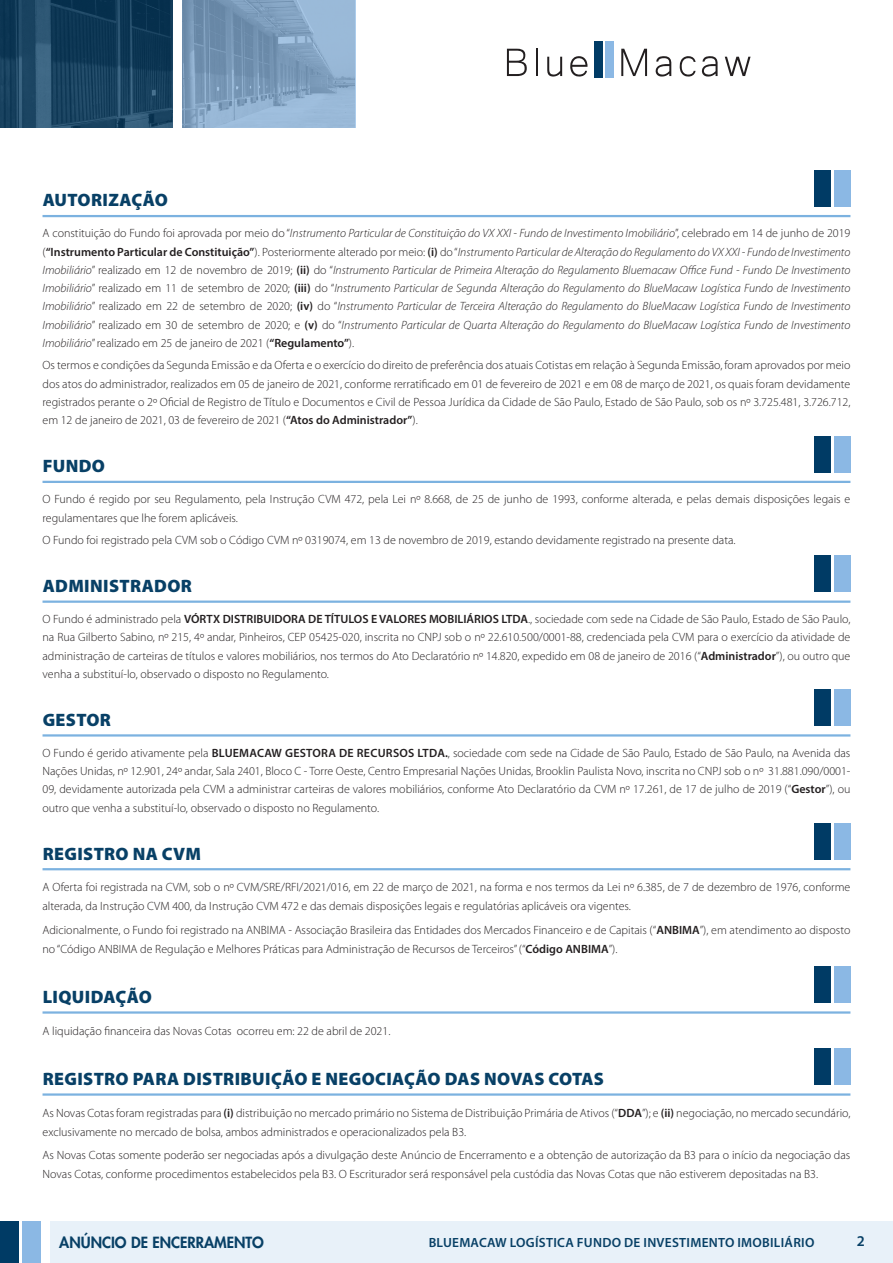
<style>
.page{position:relative;width:893px;height:1263px;background:#fff}
.page>*{position:absolute;margin:0;border:0;box-sizing:border-box;transform-origin:0 0}
.t1{font:900 18px "Myriad Pro";letter-spacing:.02em;color:#084066}
.t2{font:800 15px "Futura";color:#084066}
.t3{font:600 15px "Myriad Pro";color:#084066}
.t4{font:600 13.35px "Myriad Pro";letter-spacing:.02em;color:#084066}
.t5{font:300 12px/18.3px "Myriad Pro";color:#231f20}
.t6{font:italic 300 12px/18.3px "Myriad Pro";color:#231f20;text-align:justify}
.s1{font-style:normal}
.s2{font-weight:600;font-style:normal}
.s3{font-weight:600}
</style>
<div class="page">
<svg style="left:0;top:0;width:173px;height:128px;background:#17415e"></svg>
<svg style="left:182px;top:0;width:173px;height:128px;background:#83a3c2"></svg>
<svg style="left:507px;top:49px;width:20px;height:27px"></svg>
<hr style="left:536px;top:49px;width:2px;height:27px;background:#231f20">
<svg style="left:547px;top:57px;width:15px;height:20px"></svg>
<svg style="left:570px;top:56px;width:17px;height:21px"></svg>
<svg style="left:621px;top:49px;width:26px;height:27px"></svg>
<svg style="left:656px;top:56px;width:15px;height:21px"></svg>
<svg style="left:680px;top:56px;width:16px;height:21px"></svg>
<svg style="left:702px;top:56px;width:16px;height:21px"></svg>
<svg style="left:725px;top:57px;width:25px;height:19px"></svg>
<div style="left:594px;top:41px;width:9px;height:37px;background:#003b65"></div>
<div style="left:605px;top:41px;width:9px;height:37px;background:#8bb8e4"></div>
<div style="left:0;top:1221px;width:18px;height:42px;background:#003b65"></div>
<div style="left:22px;top:1221px;width:19px;height:42px;background:#8bb8e4"></div>
<div style="left:51px;top:1221px;width:842px;height:42px;background:#e8f1f9"></div>
<hr style="left:43px;top:215px;width:807px;height:2px;background:#7cb2e0">
<hr style="left:43px;top:481px;width:807px;height:2px;background:#7cb2e0">
<hr style="left:43px;top:600px;width:807px;height:3px;background:#7cb2e0">
<hr style="left:43px;top:734px;width:807px;height:2px;background:#7cb2e0">
<hr style="left:43px;top:868px;width:807px;height:2px;background:#7cb2e0">
<hr style="left:43px;top:1011px;width:807px;height:3px;background:#7cb2e0">
<hr style="left:43px;top:1093px;width:807px;height:3px;background:#7cb2e0">
<div style="left:815px;top:170px;width:16px;height:36px;background:#003b65"></div>
<div style="left:834px;top:170px;width:16px;height:36px;background:#8bb8e4"></div>
<div style="left:815px;top:436px;width:16px;height:36px;background:#003b65"></div>
<div style="left:834px;top:436px;width:16px;height:36px;background:#8bb8e4"></div>
<div style="left:815px;top:556px;width:16px;height:36px;background:#003b65"></div>
<div style="left:834px;top:556px;width:16px;height:36px;background:#8bb8e4"></div>
<div style="left:815px;top:689px;width:16px;height:37px;background:#003b65"></div>
<div style="left:834px;top:689px;width:16px;height:37px;background:#8bb8e4"></div>
<div style="left:815px;top:823px;width:16px;height:36px;background:#003b65"></div>
<div style="left:834px;top:823px;width:16px;height:36px;background:#8bb8e4"></div>
<div style="left:815px;top:966px;width:16px;height:37px;background:#003b65"></div>
<div style="left:834px;top:966px;width:16px;height:37px;background:#8bb8e4"></div>
<div style="left:815px;top:1048px;width:16px;height:37px;background:#003b65"></div>
<div style="left:834px;top:1048px;width:16px;height:37px;background:#8bb8e4"></div>
<p class="t1" style="left:43px;top:190px;width:127px">AUTORIZAÇÃO</p>
<p class="t6" style="left:43px;top:225px;width:809px"><span class="s1">A constituição do Fundo foi aprovada por meio do “</span>Instrumento Particular de Constituição do VX XXI - Fundo de Investimento Imobiliário<span class="s1">”, celebrado em 14 de junho de 2019 (</span><span class="s2">“Instrumento Particular de Constituição”</span><span class="s1">). Posteriormente alterado por meio:</span> <span class="s2">(i)</span> <span class="s1">do “</span>Instrumento Particular de Alteração do Regulamento do VX XXI - Fundo de Investimento Imobiliário<span class="s1">” realizado em 12 de novembro de 2019;</span> <span class="s2">(ii)</span> <span class="s1">do “</span>Instrumento Particular de Primeira Alteração do Regulamento Bluemacaw Office Fund - Fundo De Investimento Imobiliário<span class="s1">” realizado em 11 de setembro de 2020;</span> <span class="s2">(iii)</span> <span class="s1">do “</span>Instrumento Particular de Segunda Alteração do Regulamento do BlueMacaw Logística Fundo de Investimento Imobiliário<span class="s1">” realizado em 22 de setembro de 2020;</span> <span class="s2">(iv)</span> <span class="s1">do “</span>Instrumento Particular de Terceira Alteração do Regulamento do BlueMacaw Logística Fundo de Investimento Imobiliário<span class="s1">” realizado em 30 de setembro de 2020; e</span> <span class="s2">(v)</span> <span class="s1">do “</span>Instrumento Particular de Quarta Alteração do Regulamento do BlueMacaw Logística Fundo de Investimento Imobiliário<span class="s1">” realizado em 25 de janeiro de 2021 (</span><span class="s2">“Regulamento”</span><span class="s1">).</span></p>
<p class="t5" style="left:43px;top:356px;width:809px;text-align:justify">Os termos e condições da Segunda Emissão e da Oferta e o exercício do direito de preferência dos atuais Cotistas em relação à Segunda Emissão, foram aprovados por meio dos atos do administrador, realizados em 05 de janeiro de 2021, conforme rerratificado em 01 de fevereiro de 2021 e em 08 de março de 2021, os quais foram devidamente registrados perante o 2º Oficial de Registro de Título e Documentos e Civil de Pessoa Jurídica da Cidade de São Paulo, Estado de São Paulo, sob os nº 3.725.481, 3.726.712, em 12 de janeiro de 2021, 03 de fevereiro de 2021 (<span class="s3">“Atos do Administrador”</span>).</p>
<p class="t1" style="left:43px;top:456px;width:64px">FUNDO</p>
<p class="t5" style="left:43px;top:490px;width:809px">O Fundo é regido por seu Regulamento, pela Instrução CVM 472, pela Lei nº 8.668, de 25 de junho de 1993, conforme alterada, e pelas demais disposições legais e regulamentares que lhe forem aplicáveis.</p>
<p class="t5" style="left:43px;top:531px;width:695px">O Fundo foi registrado pela CVM sob o Código CVM nº 0319074, em 13 de novembro de 2019, estando devidamente registrado na presente data.</p>
<p class="t1" style="left:43px;top:576px;width:151px">ADMINISTRADOR</p>
<p class="t5" style="left:43px;top:610px;width:809px;text-align:justify">O Fundo é administrado pela <span class="s3">VÓRTX DISTRIBUIDORA DE TÍTULOS E VALORES MOBILIÁRIOS LTDA</span>., sociedade com sede na Cidade de São Paulo, Estado de São Paulo, na Rua Gilberto Sabino, nº 215, 4º andar, Pinheiros, CEP 05425-020, inscrita no CNPJ sob o nº 22.610.500/0001-88, credenciada pela CVM para o exercício da atividade de administração de carteiras de títulos e valores mobiliários, nos termos do Ato Declaratório nº 14.820, expedido em 08 de janeiro de 2016 (“<span class="s3">Administrador</span>”), ou outro que venha a substituí-lo, observado o disposto no Regulamento.</p>
<p class="t1" style="left:43px;top:709px;width:70px">GESTOR</p>
<p class="t5" style="left:43px;top:744px;width:809px;text-align:justify">O Fundo é gerido ativamente pela <span class="s3">BLUEMACAW GESTORA DE RECURSOS LTDA.</span>, sociedade com sede na Cidade de São Paulo, Estado de São Paulo, na Avenida das Nações Unidas, nº 12.901, 24º andar, Sala 2401, Bloco C - Torre Oeste, Centro Empresarial Nações Unidas, Brooklin Paulista Novo, inscrita no CNPJ sob o nº 31.881.090/0001- 09, devidamente autorizada pela CVM a administrar carteiras de valores mobiliários, conforme Ato Declaratório da CVM nº 17.261, de 17 de julho de 2019 (“<span class="s3">Gestor</span>”), ou outro que venha a substituí-lo, observado o disposto no Regulamento.</p>
<p class="t1" style="left:43px;top:843px;width:160px">REGISTRO NA CVM</p>
<p class="t5" style="left:43px;top:878px;width:809px;line-height:19px">A Oferta foi registrada na CVM, sob o nº CVM/SRE/RFI/2021/016, em 22 de março de 2021, na forma e nos termos da Lei nº 6.385, de 7 de dezembro de 1976, conforme alterada, da Instrução CVM 400, da Instrução CVM 472 e das demais disposições legais e regulatórias aplicáveis ora vigentes.</p>
<p class="t5" style="left:43px;top:920px;width:809px;line-height:19px">Adicionalmente, o Fundo foi registrado na ANBIMA - Associação Brasileira das Entidades dos Mercados Financeiro e de Capitais (“<span class="s3">ANBIMA</span>”), em atendimento ao disposto no “Código ANBIMA de Regulação e Melhores Práticas para Administração de Recursos de Terceiros” (“<span class="s3">Código ANBIMA</span>”).</p>
<p class="t1" style="left:43px;top:986px;width:111px">LIQUIDAÇÃO</p>
<p class="t5" style="left:43px;top:1022px;width:349px">A liquidação financeira das Novas Cotas ocorreu em: 22 de abril de 2021.</p>
<p class="t1" style="left:43px;top:1068px;width:563px">REGISTRO PARA DISTRIBUIÇÃO E NEGOCIAÇÃO DAS NOVAS COTAS</p>
<p class="t5" style="left:43px;top:1103px;width:809px;line-height:19px">As Novas Cotas foram registradas para <span class="s3">(i)</span> distribuição no mercado primário no Sistema de Distribuição Primária de Ativos (“<span class="s3">DDA</span>”); e <span class="s3">(ii)</span> negociação, no mercado secundário, exclusivamente no mercado de bolsa, ambos administrados e operacionalizados pela B3.</p>
<p class="t5" style="left:43px;top:1145px;width:809px;line-height:19px">As Novas Cotas somente poderão ser negociadas após a divulgação deste Anúncio de Encerramento e a obtenção de autorização da B3 para o início da negociação das<br>Novas Cotas, conforme procedimentos estabelecidos pela B3. O Escriturador será responsável pela custódia das Novas Cotas que não estiverem depositadas na B3.</p>
<p class="t2" style="left:59px;top:1232px;width:206px">ANÚNCIO DE ENCERRAMENTO</p>
<p class="t4" style="left:429px;top:1234px;width:387px">BLUEMACAW LOGÍSTICA FUNDO DE INVESTIMENTO IMOBILIÁRIO</p>
<p class="t3" style="left:857px;top:1231px;width:10px">2</p>
</div>
